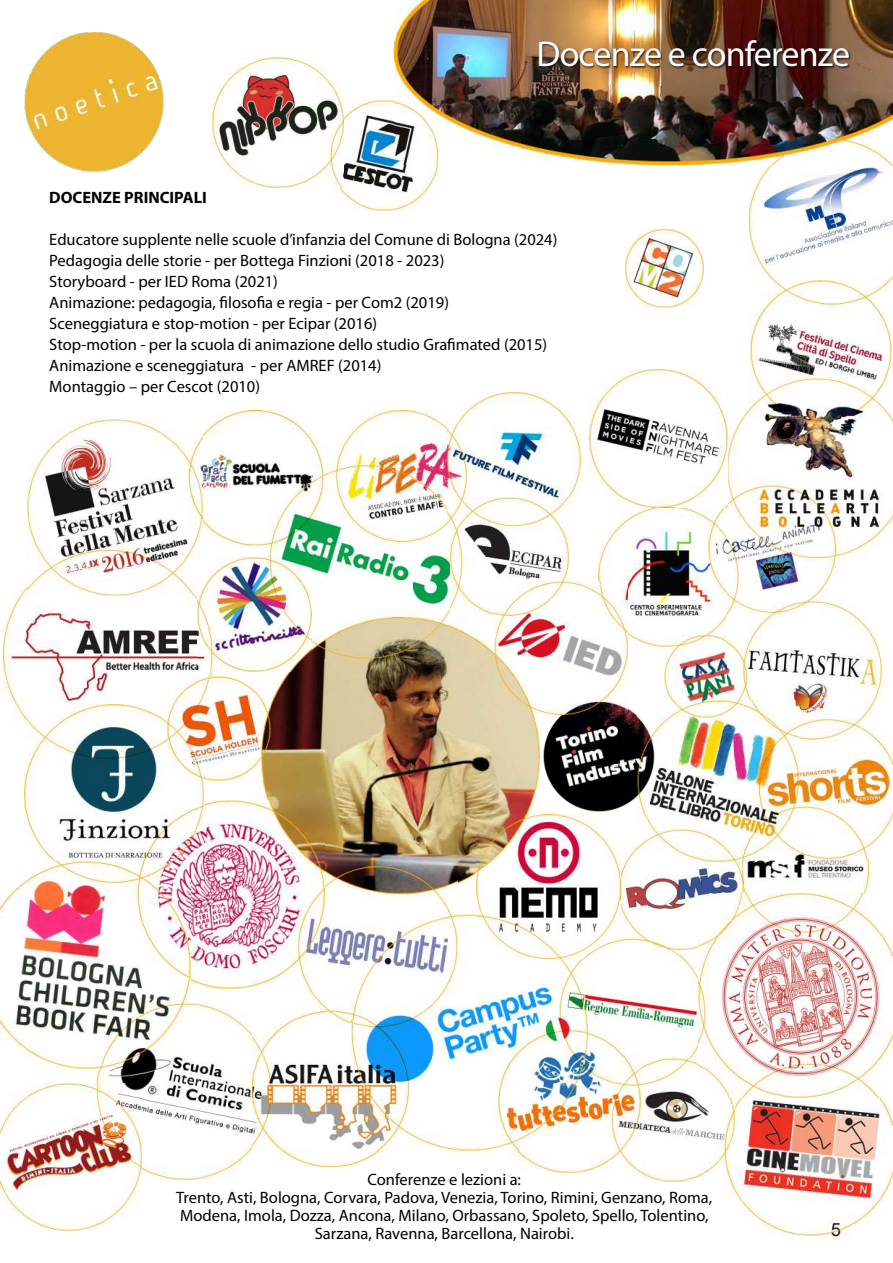
<style>
.page{position:relative;width:893px;height:1263px;background:#fff}
.page>*{position:absolute;margin:0;border:0;box-sizing:border-box;transform-origin:0 0}
.t1{font:36px "Myriad Pro";letter-spacing:-.025em;color:#fff}
.t2{font:16.5px/21px "Myriad Pro";color:#000;text-align:center}
.t3{font:700 16.5px "Myriad Pro";color:#000}
</style>
<div class="page">
<img style="left:96px;top:1003px;width:157px;height:176px">
<img style="left:261px;top:616px;width:279px;height:274px">
<img style="left:395px;top:0;width:498px;height:165px">
<img style="left:202px;top:410px;width:85px;height:132px">
<img style="left:24px;top:32px;width:140px;height:139px">
<img style="left:750px;top:139px;width:143px;height:141px">
<img style="left:3px;top:584px;width:209px;height:139px">
<img style="left:588px;top:950px;width:111px;height:108px">
<img style="left:743px;top:859px;width:125px;height:35px">
<img style="left:544px;top:708px;width:93px;height:104px">
<img style="left:599px;top:507px;width:129px;height:140px">
<img style="left:0;top:1084px;width:141px;height:146px">
<img style="left:253px;top:1011px;width:131px;height:155px">
<img style="left:724px;top:1097px;width:169px;height:139px">
<img style="left:224px;top:411px;width:243px;height:247px">
<img style="left:620px;top:841px;width:123px;height:109px">
<img style="left:297px;top:867px;width:161px;height:160px">
<img style="left:664px;top:635px;width:64px;height:66px">
<img style="left:636px;top:1058px;width:99px;height:124px">
<img style="left:190px;top:801px;width:134px;height:187px">
<img style="left:699px;top:894px;width:194px;height:203px">
<img style="left:708px;top:507px;width:20px;height:106px">
<img style="left:447px;top:393px;width:133px;height:133px">
<img style="left:24px;top:704px;width:179px;height:179px">
<img style="left:27px;top:420px;width:175px;height:175px">
<img style="left:0;top:861px;width:190px;height:208px">
<img style="left:450px;top:497px;width:119px;height:119px">
<img style="left:494px;top:582px;width:133px;height:133px">
<img style="left:728px;top:280px;width:165px;height:579px">
<img style="left:337px;top:101px;width:102px;height:109px">
<img style="left:212px;top:57px;width:131px;height:131px">
<img style="left:197px;top:557px;width:114px;height:115px">
<img style="left:509px;top:1030px;width:131px;height:142px">
<img style="left:625px;top:229px;width:79px;height:79px">
<img style="left:637px;top:701px;width:161px;height:160px">
<img style="left:352px;top:915px;width:236px;height:236px">
<img style="left:590px;top:370px;width:138px;height:137px">
<img style="left:476px;top:814px;width:144px;height:145px">
<img style="left:167px;top:677px;width:104px;height:103px">
<img style="left:538px;top:40px;width:313px;height:30px">
<h1 class="t1" style="left:536px;top:39px;width:315px">Docenze e conferenze</h1>
<p class="t3" style="left:49px;top:191px;width:159px">DOCENZE PRINCIPALI</p>
<p class="t2" style="left:49px;top:231px;width:510px;text-align:left">Educatore supplente nelle scuole d’infanzia del Comune di Bologna (2024)<br>Pedagogia delle storie - per Bottega Finzioni (2018 - 2023)<br>Storyboard - per IED Roma (2021)<br>Animazione: pedagogia, filosofia e regia - per Com2 (2019)<br>Sceneggiatura e stop-motion - per Ecipar (2016)<br>Stop-motion - per la scuola di animazione dello studio Grafimated (2015)<br>Animazione e sceneggiatura - per AMREF (2014)<br>Montaggio – per Cescot (2010)</p>
<p class="t2" style="left:176px;top:1172px;width:538px;line-height:18px">Conferenze e lezioni a:<br>Trento, Asti, Bologna, Corvara, Padova, Venezia, Torino, Rimini, Genzano, Roma, Modena, Imola, Dozza, Ancona, Milano, Orbassano, Spoleto, Spello, Tolentino, Sarzana, Ravenna, Barcellona, Nairobi.</p>
</div>
